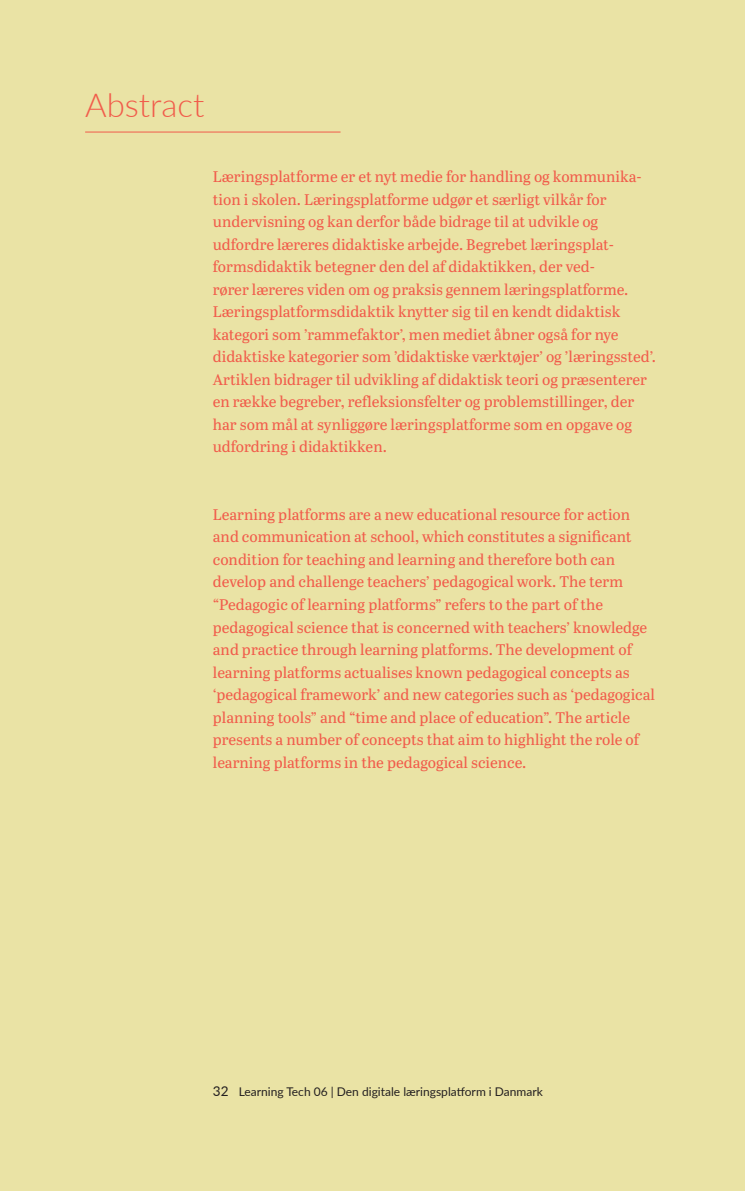
<style>
.page{position:relative;width:745px;height:1191px;background:#fff}
.page>*{position:absolute;margin:0;border:0;box-sizing:border-box;transform-origin:0 0}
._2_ml_rubrik{font:300 33px "Lato";color:#f15c4b}
.Abstract_Dk{font:15.3px/22.5px "Abril Text";color:#f15c4b}
.Abstract_UK{font:15.3px/22.5px "Abril Text";color:#f15c4b}
._2_ml_rubrik-2{font:12px "Lato";color:#231f20}
.s1{font-size:13.5px}
</style>
<div class="page">
<div style="left:0;top:0;width:744px;height:1191px;background:#eae3a5"></div>
<hr style="left:85px;top:132px;width:255px;height:1px;background:#f15c4b">
<p class="_2_ml_rubrik" style="left:85px;top:82px;width:121px">Abstract</p>
<p class="Abstract_Dk" style="left:213px;top:165px;width:444px">Læringsplatforme er et nyt medie for handling og kommunika&shy;tion i skolen. Læringsplatforme udgør et særligt vilkår for undervisning og kan derfor både bidrage til at udvikle og udfordre læreres didaktiske arbejde. Begrebet læringsplat&shy;formsdidaktik betegner den del af didaktikken, der ved-<br>rører læreres viden om og praksis gennem læringsplatforme.<br>Læringsplatformsdidaktik knytter sig til en kendt didaktisk kategori som ’rammefaktor’, men mediet åbner også for nye didaktiske kategorier som ’didaktiske værktøjer’ og ’læringssted’.<br>Artiklen bidrager til udvikling af didaktisk teori og præsenterer en række begreber, refleksionsfelter og problemstillinger, der har som mål at synliggøre læringsplatforme som en opgave og udfordring i didaktikken.</p>
<p class="Abstract_UK" style="left:213px;top:502px;width:443px">Learning platforms are a new educational resource for action and communication at school, which constitutes a significant condition for teaching and learning and therefore both can develop and challenge teachers’ pedagogical work. The term “Pedagogic of learning platforms” refers to the part of the pedagogical science that is concerned with teachers’ knowledge and practice through learning platforms. The development of learning platforms actualises known pedagogical concepts as ‘pedagogical framework’ and new categories such as ‘pedagogical planning tools” and “time and place of education”. The article presents a number of concepts that aim to highlight the role of learning platforms in the pedagogical science.</p>
<p class="_2_ml_rubrik-2" style="left:213px;top:1083px;width:331px"><span class="s1">32</span> Learning Tech 06 | Den digitale læringsplatform i Danmark</p>
</div>
